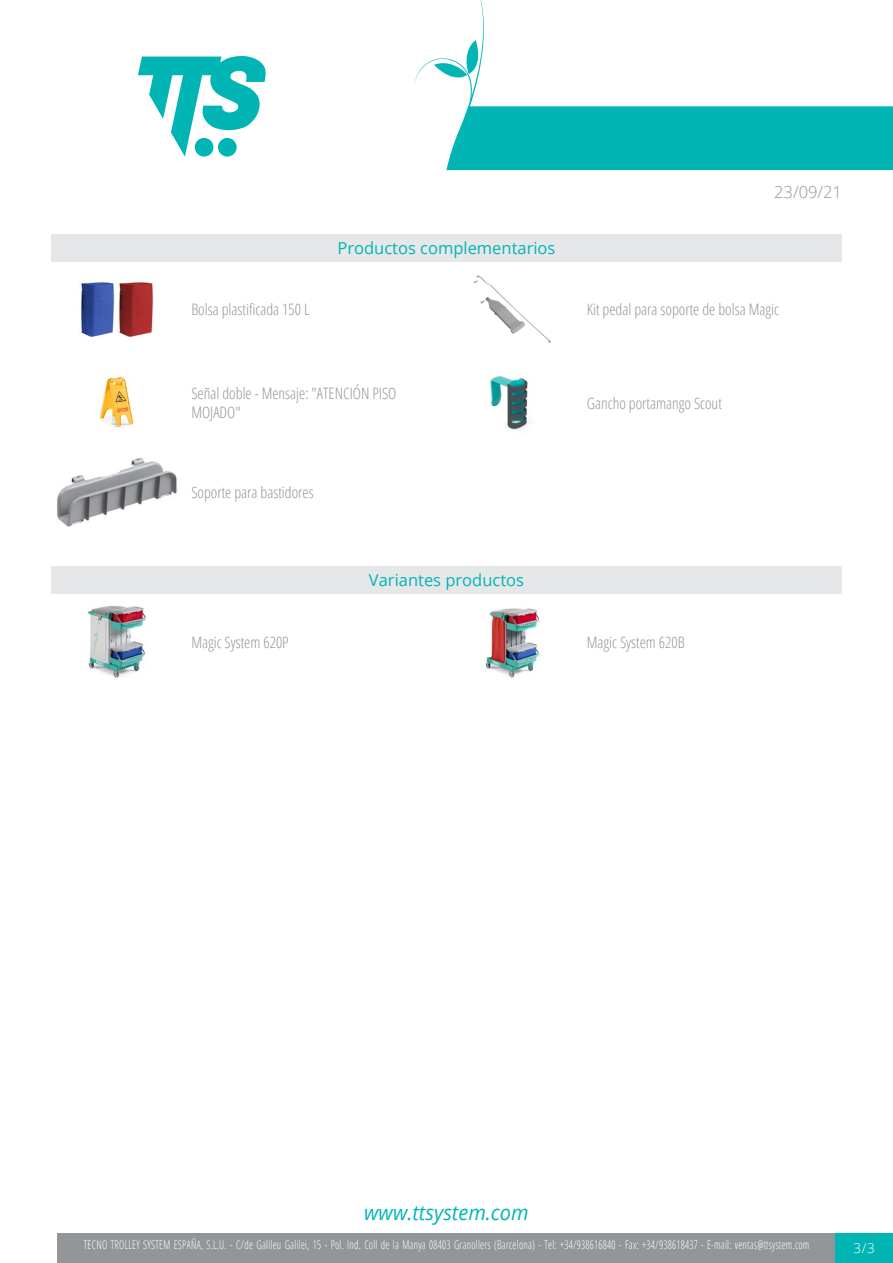
<style>
.page{position:relative;width:893px;height:1263px;background:#fff}
.page>*{position:absolute;margin:0;border:0;box-sizing:border-box;transform-origin:0 0}
.t1{font:italic 20.85px "Open Sans";color:#00b5b3;scale:.96 1}
.Titolo4{font:16.5px "Open Sans";color:#00b5b3}
.Titolo5{font:16.5px "Open Sans";color:#00b5b3}
.t2{font:300 16.5px "Open Sans";color:#939598}
.Nome{font:300 15.75px/18.9px "Open Sans Condensed";color:#939598}
.t3{font:300 13.5px "Open Sans";color:#fff}
.t4{font:300 12px "Open Sans Condensed";letter-spacing:.025em;color:#fff;scale:.85 1}
</style>
<div class="page">
<svg style="left:138px;top:56px;width:128px;height:101px"></svg>
<div style="left:57px;top:1233px;width:779px;height:30px;background:#939598"></div>
<div style="left:836px;top:1233px;width:57px;height:30px;background:#00b5b3"></div>
<svg style="left:415px;top:0;width:478px;height:170px"></svg>
<div style="left:51px;top:234px;width:791px;height:28px;background:#e6e7e9"></div>
<img style="left:81px;top:282px;width:73px;height:56px">
<img style="left:473px;top:275px;width:78px;height:68px">
<img style="left:99px;top:376px;width:35px;height:52px">
<img style="left:490px;top:376px;width:39px;height:54px">
<img style="left:57px;top:457px;width:120px;height:70px">
<div style="left:51px;top:566px;width:791px;height:28px;background:#e6e7e9"></div>
<img style="left:87px;top:605px;width:59px;height:73px">
<img style="left:485px;top:608px;width:55px;height:70px">
<p class="Titolo4" style="left:338px;top:237px;width:219px">Productos complementarios</p>
<h2 class="t2" style="left:774px;top:180px;width:69px">23/09/21</h2>
<p class="Nome" style="left:191px;top:300px;width:120px">Bolsa plastificada 150 L</p>
<p class="Nome" style="left:587px;top:300px;width:194px">Kit pedal para soporte de bolsa Magic</p>
<p class="Nome" style="left:191px;top:384px;width:207px">Señal doble - Mensaje: "ATENCIÓN PISO<br>MOJADO"</p>
<p class="Nome" style="left:191px;top:483px;width:124px">Soporte para bastidores</p>
<p class="Titolo5" style="left:369px;top:569px;width:157px">Variantes productos</p>
<p class="Nome" style="left:587px;top:393px;width:136px">Gancho portamango Scout</p>
<p class="Nome" style="left:191px;top:632px;width:99px">Magic System 620P</p>
<p class="Nome" style="left:587px;top:632px;width:99px">Magic System 620B</p>
<h1 class="t1" style="left:364px;top:1198px;width:173px">www.ttsystem.com</h1>
<p class="t4" style="left:84px;top:1236px;width:855px">TECNO TROLLEY SYSTEM ESPAÑA, S.L.U. - C/de Galileu Galilei, 15 - Pol. Ind. Coll de la Manya 08403 Granollers (Barcelona) - Tel: +34/938616840 - Fax: +34/938618437 - E-mail: ventas@ttsystem.com</p>
<p class="t3" style="left:854px;top:1239px;width:23px">3/3</p>
</div>
